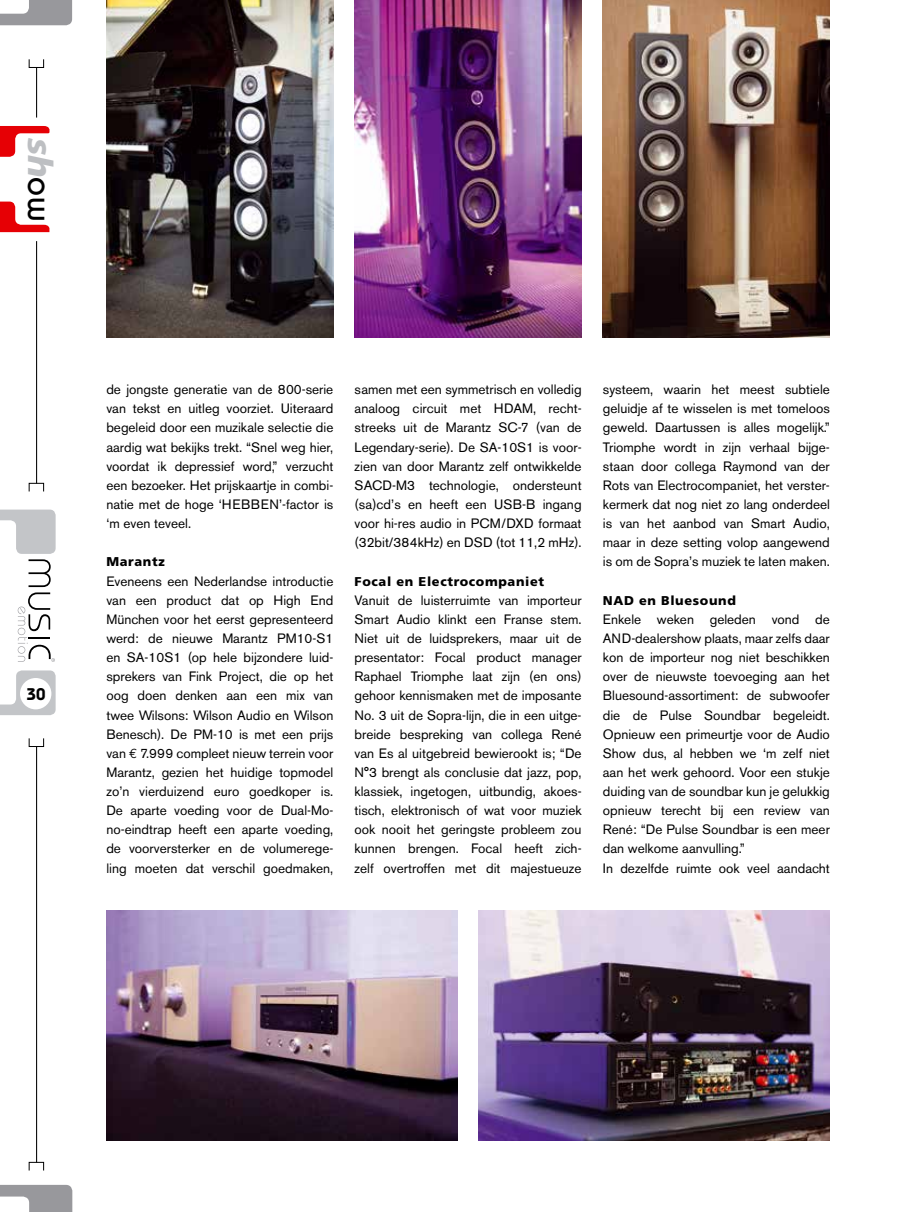
<style>
.page{position:relative;width:915px;height:1212px;background:#fff}
.page>*{position:absolute;margin:0;border:0;box-sizing:border-box;transform-origin:0 0}
.t1{font:italic 900 33.9px "Frutiger";color:#bdbfc2}
.t2{font:600 16.95px "Bauhaus";color:#000}
.t3{font:13.5px/19.2px "Akzidenz Grotesk BE";color:#000;text-align:justify}
.t4{font:900 12.75px "Frutiger";letter-spacing:.05em;color:#000}
.s1{font-family:"Bauhaus";font-weight:500;font-style:normal;color:#000}
.s2{font-family:"Euro Mono"}
</style>
<div class="page">
<img style="left:106px;top:0;width:227px;height:337px">
<img style="left:354px;top:0;width:227px;height:337px">
<img style="left:602px;top:0;width:227px;height:337px">
<img style="left:106px;top:911px;width:351px;height:229px">
<img style="left:478px;top:911px;width:351px;height:229px">
<svg style="left:0;top:0;width:72px;height:25px"></svg>
<svg style="left:0;top:670px;width:56px;height:45px"></svg>
<svg style="left:0;top:1185px;width:72px;height:27px"></svg>
<hr style="left:36px;top:67px;width:1px;height:51px;background:#000">
<div style="left:29px;top:59px;width:15px;height:9px;border:1px solid #000"></div>
<hr style="left:36px;top:746px;width:1px;height:416px;background:#000">
<div style="left:29px;top:738px;width:15px;height:9px;border:1px solid #000"></div>
<div style="left:29px;top:1162px;width:15px;height:9px;border:1px solid #000"></div>
<div style="left:20px;top:678px;width:31px;height:31px;background:#fff;border-radius:50%"></div>
<div style="left:29px;top:483px;width:15px;height:9px;border:1px solid #000"></div>
<hr style="left:36px;top:241px;width:1px;height:242px;background:#000">
<svg style="left:0;top:202px;width:49px;height:30px"></svg>
<svg style="left:0;top:126px;width:49px;height:31px"></svg>
<svg style="left:0;top:510px;width:56px;height:152px"></svg>
<h1 class="t1" style="left:60px;top:138px;width:85px;rotate:90deg">sh<span class="s1">ow</span></h1>
<p class="t2" style="left:27px;top:684px;width:20px">30</p>
<p class="t3" style="left:106px;top:380px;width:228px">de jongste generatie van de 800-serie van tekst en uitleg voorziet. Uiteraard begeleid door een muzikale selectie die aardig wat bekijks trekt. “Snel weg hier, voordat ik depressief word,” verzucht een bezoeker. Het prijskaartje in combi&shy;natie met de hoge ‘HEBBEN’-factor is ‘m even teveel.</p>
<p class="t4" style="left:106px;top:554px;width:60px">Marantz</p>
<p class="t3" style="left:106px;top:571px;width:228px">Eveneens een Nederlandse introductie van een product dat op High End München voor het eerst gepresenteerd werd: de nieuwe Marantz PM10-S1 en SA-10S1 (op hele bijzondere luid&shy;sprekers van Fink Project, die op het oog doen denken aan een mix van twee Wilsons: Wilson Audio en Wilson Benesch). De PM-10 is met een prijs van <span class="s2">€</span> 7.999 compleet nieuw terrein voor Marantz, gezien het huidige topmodel zo’n vierduizend euro goedkoper is.<br>De aparte voeding voor de Dual-Mo&shy;no-eindtrap heeft een aparte voeding, de voorversterker en de volumerege&shy;ling moeten dat verschil goedmaken,</p>
<p class="t3" style="left:354px;top:380px;width:228px">samen met een symmetrisch en volledig analoog circuit met HDAM, recht&shy;streeks uit de Marantz SC-7 (van de Legendary-serie). De SA-10S1 is voor&shy;zien van door Marantz zelf ontwikkelde SACD-M3 technologie, ondersteunt (sa)cd’s en heeft een USB-B ingang voor hi-res audio in PCM/DXD formaat (32bit/384kHz) en DSD (tot 11,2 mHz).</p>
<p class="t4" style="left:354px;top:573px;width:191px">Focal en Electrocompaniet</p>
<p class="t3" style="left:354px;top:590px;width:228px">Vanuit de luisterruimte van importeur Smart Audio klinkt een Franse stem.<br>Niet uit de luidsprekers, maar uit de presentator: Focal product manager Raphael Triomphe laat zijn (en ons) gehoor kennismaken met de imposante No. 3 uit de Sopra-lijn, die in een uitge&shy;breide bespreking van collega René van Es al uitgebreid bewierookt is; “De N°3 brengt als conclusie dat jazz, pop, klassiek, ingetogen, uitbundig, akoes&shy;tisch, elektronisch of wat voor muziek ook nooit het geringste probleem zou kunnen brengen. Focal heeft zich&shy;zelf overtroffen met dit majestueuze</p>
<p class="t3" style="left:602px;top:380px;width:228px">systeem, waarin het meest subtiele geluidje af te wisselen is met tomeloos geweld. Daartussen is alles mogelijk.” Triomphe wordt in zijn verhaal bijge&shy;staan door collega Raymond van der Rots van Electrocompaniet, het verster&shy;kermerk dat nog niet zo lang onderdeel is van het aanbod van Smart Audio, maar in deze setting volop aangewend is om de Sopra’s muziek te laten maken.</p>
<p class="t4" style="left:602px;top:592px;width:134px">NAD en Bluesound</p>
<p class="t3" style="left:602px;top:609px;width:228px;text-align:left">Enkele weken geleden vond de AND-dealershow plaats, maar zelfs daar kon de importeur nog niet beschikken over de nieuwste toevoeging aan het Bluesound-assortiment: de subwoofer die de Pulse Soundbar begeleidt.<br>Opnieuw een primeurtje voor de Audio Show dus, al hebben we ‘m zelf niet aan het werk gehoord. Voor een stukje duiding van de soundbar kun je gelukkig opnieuw terecht bij een review van René: “De Pulse Soundbar is een meer dan welkome aanvulling.”<br>In dezelfde ruimte ook veel aandacht</p>
</div>
